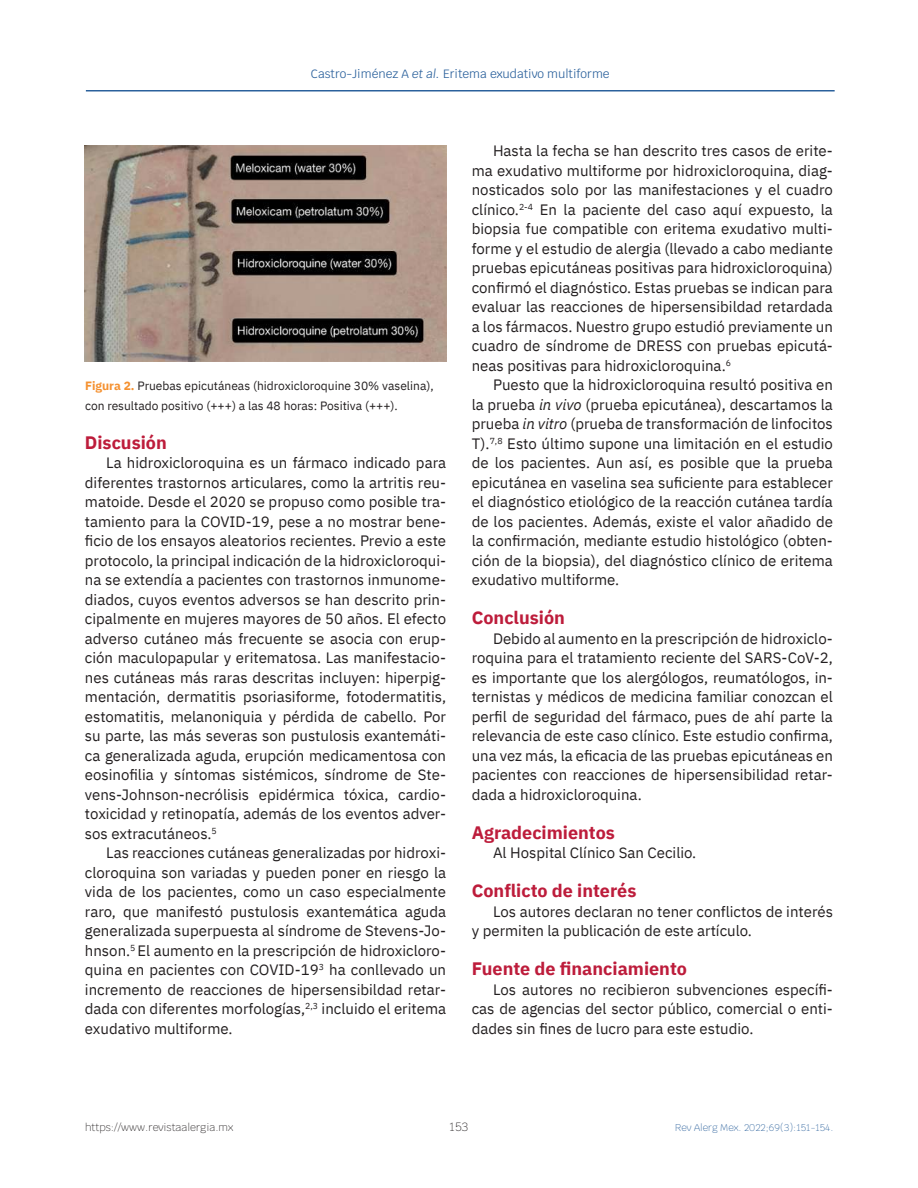
<style>
.page{position:relative;width:918px;height:1188px;background:#fff}
.page>*{position:absolute;margin:0;border:0;box-sizing:border-box;transform-origin:0 0}
.t1{font:700 18px "IBM Plex Sans";color:#bd1c3b}
.t2{font:15px/19.5px "IBM Plex Sans";color:#231f20;text-align:justify}
.t3{font:12px/19.5px "IBM Plex Sans";color:#231f20}
.t4{font:12px "Krub";color:#2b619c}
.t5{font:200 12px "Krub";color:#231f20}
.t6{font:200 10.5px "Krub";color:#231f20}
.t7{font:200 9.75px "Krub";color:#2b619c}
.s1{font-style:italic}
.s2{font-weight:700;color:#f59130}
</style>
<div class="page">
<hr style="left:86px;top:90px;width:749px;height:2px;background:#2b619c">
<img style="left:85px;top:145px;width:361px;height:217px">
<p class="t4" style="left:311px;top:64px;width:300px">Castro-Jiménez A <span class="s1">et al.</span> Eritema exudativo multiforme</p>
<p class="t3" style="left:85px;top:375px;width:350px"><span class="s2">Figura 2.</span> Pruebas epicutáneas (hidroxicloroquine 30% vaselina), con resultado positivo (+++) a las 48 horas: Positiva (+++).</p>
<p class="t1" style="left:85px;top:428px;width:83px">Discusión</p>
<p class="t2" style="left:85px;top:452px;width:363px;text-indent:21px">La hidroxicloroquina es un fármaco indicado para diferentes trastornos articulares, como la artritis reu&shy;matoide. Desde el 2020 se propuso como posible tra&shy;tamiento para la COVID-19, pese a no mostrar bene&shy;ficio de los ensayos aleatorios recientes. Previo a este protocolo, la principal indicación de la hidroxicloroqui&shy;na se extendía a pacientes con trastornos inmunome&shy;diados, cuyos eventos adversos se han descrito prin&shy;cipalmente en mujeres mayores de 50 años. El efecto adverso cutáneo más frecuente se asocia con erup&shy;ción maculopapular y eritematosa. Las manifestacio&shy;nes cutáneas más raras descritas incluyen: hiperpig&shy;mentación, dermatitis psoriasiforme, fotodermatitis, estomatitis, melanoniquia y pérdida de cabello. Por su parte, las más severas son pustulosis exantemáti&shy;ca generalizada aguda, erupción medicamentosa con eosinofilia y síntomas sistémicos, síndrome de Ste&shy;vens-Johnson-necrólisis epidérmica tóxica, cardio&shy;toxicidad y retinopatía, además de los eventos adver&shy;sos extracutáneos.<sup>5</sup></p>
<p class="t2" style="left:85px;top:842px;width:363px;text-indent:21px">Las reacciones cutáneas generalizadas por hidroxi&shy;cloroquina son variadas y pueden poner en riesgo la vida de los pacientes, como un caso especialmente raro, que manifestó pustulosis exantemática aguda generalizada superpuesta al síndrome de Stevens-Jo&shy;hnson.<sup>5</sup> El aumento en la prescripción de hidroxicloro&shy;quina en pacientes con COVID-19<sup>3</sup> ha conllevado un incremento de reacciones de hipersensibildad retar&shy;dada con diferentes morfologías,<sup>2,3</sup> incluido el eritema exudativo multiforme.</p>
<p class="t2" style="left:472px;top:140px;width:363px;text-indent:21px">Hasta la fecha se han descrito tres casos de erite&shy;ma exudativo multiforme por hidroxicloroquina, diag&shy;nosticados solo por las manifestaciones y el cuadro clínico.<sup>2-4</sup> En la paciente del caso aquí expuesto, la biopsia fue compatible con eritema exudativo multi&shy;forme y el estudio de alergia (llevado a cabo mediante pruebas epicutáneas positivas para hidroxicloroquina) confirmó el diagnóstico. Estas pruebas se indican para evaluar las reacciones de hipersensibildad retardada a los fármacos. Nuestro grupo estudió previamente un cuadro de síndrome de DRESS con pruebas epicutá&shy;neas positivas para hidroxicloroquina.<sup>6</sup></p>
<p class="t2" style="left:472px;top:374px;width:363px;text-indent:21px">Puesto que la hidroxicloroquina resultó positiva en la prueba <span class="s1">in vivo</span> (prueba epicutánea), descartamos la prueba <span class="s1">in vitro</span> (prueba de transformación de linfocitos T).<sup>7,8</sup> Esto último supone una limitación en el estudio de los pacientes. Aun así, es posible que la prueba epicutánea en vaselina sea suficiente para establecer el diagnóstico etiológico de la reacción cutánea tardía de los pacientes. Además, existe el valor añadido de la confirmación, mediante estudio histológico (obten&shy;ción de la biopsia), del diagnóstico clínico de eritema exudativo multiforme.</p>
<p class="t1" style="left:472px;top:603px;width:95px">Conclusión</p>
<p class="t2" style="left:472px;top:627px;width:363px;text-indent:21px">Debido al aumento en la prescripción de hidroxiclo&shy;roquina para el tratamiento reciente del SARS-CoV-2, es importante que los alergólogos, reumatólogos, in&shy;ternistas y médicos de medicina familiar conozcan el perfil de seguridad del fármaco, pues de ahí parte la relevancia de este caso clínico. Este estudio confirma, una vez más, la eficacia de las pruebas epicutáneas en pacientes con reacciones de hipersensibilidad retar&shy;dada a hidroxicloroquina.</p>
<p class="t1" style="left:472px;top:818px;width:145px">Agradecimientos</p>
<p class="t2" style="left:493px;top:842px;width:205px">Al Hospital Clínico San Cecilio.</p>
<p class="t1" style="left:472px;top:876px;width:166px">Conflicto de interés</p>
<p class="t2" style="left:472px;top:900px;width:363px;text-indent:21px">Los autores declaran no tener conflictos de interés y permiten la publicación de este artículo.</p>
<p class="t1" style="left:472px;top:954px;width:217px">Fuente de financiamiento</p>
<p class="t2" style="left:472px;top:978px;width:363px;text-indent:21px">Los autores no recibieron subvenciones específi&shy;cas de agencias del sector público, comercial o enti&shy;dades sin fines de lucro para este estudio.</p>
<p class="t6" style="left:85px;top:1118px;width:150px">https://www.revistaalergia.mx</p>
<p class="t5" style="left:450px;top:1117px;width:20px">153</p>
<p class="t7" style="left:675px;top:1119px;width:160px">Rev Alerg Mex. 2022;69(3):151-154.</p>
</div>
